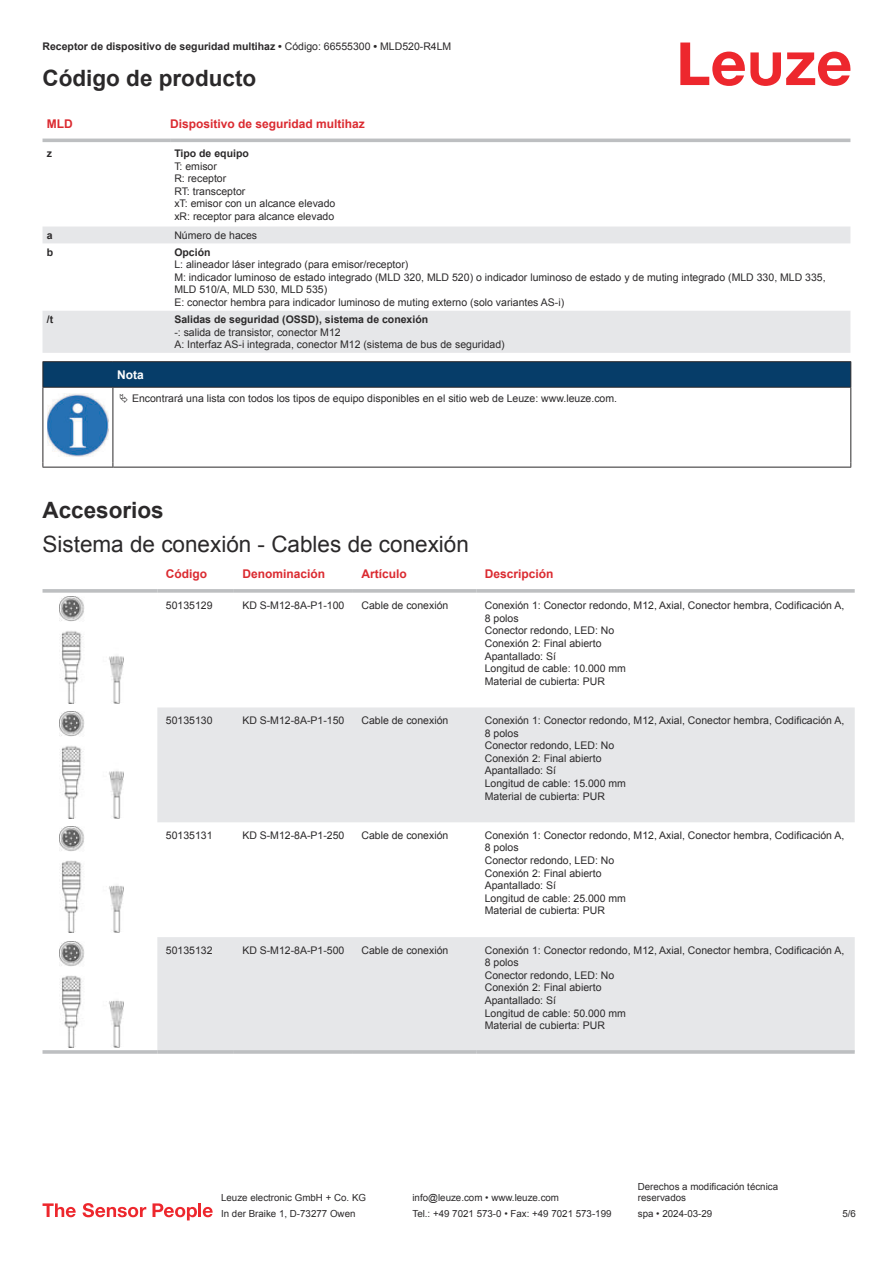
<style>
.page{position:relative;width:893px;height:1263px;background:#fff}
.page>*{position:absolute;margin:0;border:0;box-sizing:border-box;transform-origin:0 0}
.t1{font:22.5px "Arial";color:#2b292a}
.t2{font:700 22.5px "Arial";color:#2b292a}
.t3{font:700 12px "Arial";color:#db2a30}
.t4{font:700 12px "Arial";color:#fff}
.t5{font:10.5px/12.6px "Arial";color:#2b292a}
.t6{font:700 10.5px "Arial";color:#2b292a}
.t7{font:9.75px/11.7px "Arial";color:#2b292a}
.s1{font-weight:400}
</style>
<div class="page">
<svg style="left:680px;top:43px;width:170px;height:43px"></svg>
<svg style="left:43px;top:138px;width:807px;height:1px"></svg>
<svg style="left:43px;top:226px;width:807px;height:127px"></svg>
<hr style="left:43px;top:139px;width:127px;height:3px;background:#bdbfc1">
<hr style="left:170px;top:139px;width:680px;height:3px;background:#bdbfc1">
<svg style="left:157px;top:707px;width:698px;height:343px;fill:#e6e7e9"></svg>
<svg style="left:43px;top:589px;width:114px;height:4px"></svg>
<svg style="left:157px;top:589px;width:77px;height:4px"></svg>
<svg style="left:234px;top:589px;width:119px;height:4px"></svg>
<svg style="left:353px;top:589px;width:123px;height:4px"></svg>
<svg style="left:476px;top:589px;width:379px;height:4px;background:#c3c5c7"></svg>
<hr style="left:43px;top:1050px;width:114px;height:4px;background:#bdbfc1">
<hr style="left:157px;top:1050px;width:77px;height:4px;background:#c4c6c8">
<hr style="left:234px;top:1050px;width:119px;height:4px;background:#bdbfc1">
<svg style="left:353px;top:1050px;width:123px;height:4px"></svg>
<hr style="left:476px;top:1050px;width:379px;height:4px;background:#c4c6c8">
<img style="left:59px;top:597px;width:65px;height:106px">
<img style="left:59px;top:712px;width:65px;height:106px">
<img style="left:59px;top:826px;width:65px;height:107px">
<img style="left:59px;top:941px;width:65px;height:107px">
<svg style="left:43px;top:1203px;width:33px;height:14px"></svg>
<svg style="left:83px;top:1203px;width:63px;height:14px"></svg>
<svg style="left:153px;top:1203px;width:44px;height:17px"></svg>
<hr style="left:198px;top:1203px;width:3px;height:14px;background:#ed272d">
<svg style="left:203px;top:1207px;width:10px;height:10px"></svg>
<svg style="left:44px;top:388px;width:806px;height:79px"></svg>
<hr style="left:43px;top:361px;width:70px;height:1px;background:#2b292a">
<hr style="left:43px;top:387px;width:70px;height:1px;background:#2b292a">
<hr style="left:113px;top:361px;width:738px;height:1px;background:#2b292a">
<svg style="left:43px;top:362px;width:808px;height:25px;background:#063c67"></svg>
<hr style="left:113px;top:387px;width:738px;height:1px;background:#2b292a">
<hr style="left:43px;top:388px;width:1px;height:75px;background:#2b292a">
<hr style="left:113px;top:388px;width:1px;height:75px;background:#2b292a">
<hr style="left:850px;top:388px;width:1px;height:75px;background:#2b292a">
<hr style="left:43px;top:467px;width:70px;height:1px;background:#2b292a">
<hr style="left:113px;top:467px;width:738px;height:1px;background:#2b292a">
<img style="left:47px;top:394px;width:61px;height:62px">
<div style="left:115px;top:388px;width:734px;height:20px;background:#fff"></div>
<p class="t6" style="left:43px;top:43px;width:410px">Receptor de dispositivo de seguridad multihaz • <span class="s1">Código: 66555300</span> • <span class="s1">MLD520-R4LM</span></p>
<h1 class="t2" style="left:43px;top:70px;width:215px">Código de producto</h1>
<p class="t3" style="left:47px;top:119px;width:27px">MLD</p>
<p class="t3" style="left:170px;top:119px;width:196px">Dispositivo de seguridad multihaz</p>
<p class="t6" style="left:47px;top:149px;width:7px">z</p>
<p class="t6" style="left:174px;top:149px;width:76px">Tipo de equipo</p>
<p class="t5" style="left:174px;top:161px;width:163px">T: emisor<br>R: receptor<br>RT: transceptor<br>xT: emisor con un alcance elevado xR: receptor para alcance elevado</p>
<p class="t6" style="left:47px;top:231px;width:7px">a</p>
<p class="t5" style="left:174px;top:230px;width:84px">Número de haces</p>
<p class="t6" style="left:47px;top:248px;width:8px">b</p>
<p class="t6" style="left:174px;top:248px;width:38px">Opción</p>
<p class="t5" style="left:174px;top:259px;width:653px">L: alineador láser integrado (para emisor/receptor)<br>M: indicador luminoso de estado integrado (MLD 320, MLD 520) o indicador luminoso de estado y de muting integrado (MLD 330, MLD 335, MLD 510/A, MLD 530, MLD 535)<br>E: conector hembra para indicador luminoso de muting externo (solo variantes AS-i)</p>
<p class="t6" style="left:47px;top:315px;width:8px">/t</p>
<p class="t6" style="left:174px;top:315px;width:255px">Salidas de seguridad (OSSD), sistema de conexión</p>
<p class="t5" style="left:174px;top:326px;width:332px">-: salida de transistor, conector M12<br>A: Interfaz AS-i integrada, conector M12 (sistema de bus de seguridad)</p>
<p class="t4" style="left:117px;top:370px;width:28px">Nota</p>
<p class="t5" style="left:132px;top:393px;width:487px">Encontrará una lista con todos los tipos de equipo disponibles en el sitio web de Leuze: www.leuze.com.</p>
<h1 class="t2" style="left:43px;top:502px;width:123px">Accesorios</h1>
<h1 class="t1" style="left:43px;top:536px;width:428px">Sistema de conexión - Cables de conexión</h1>
<p class="t3" style="left:166px;top:569px;width:43px">Código</p>
<p class="t3" style="left:242px;top:569px;width:84px">Denominación</p>
<p class="t3" style="left:361px;top:569px;width:47px">Artículo</p>
<p class="t3" style="left:485px;top:569px;width:70px">Descripción</p>
<p class="t5" style="left:166px;top:600px;width:48px">50135129</p>
<p class="t5" style="left:242px;top:600px;width:104px">KD S-M12-8A-P1- 100</p>
<p class="t5" style="left:361px;top:600px;width:88px">Cable de conexión</p>
<p class="t5" style="left:485px;top:600px;width:361px">Conexión 1: Conector redondo, M12, Axial, Conector hembra, Codificación A,<br>8 polos<br>Conector redondo, LED: No<br>Conexión 2: Final abierto<br>Apantallado: Sí<br>Longitud de cable: 10.000 mm<br>Material de cubierta: PUR</p>
<p class="t5" style="left:166px;top:715px;width:48px">50135130</p>
<p class="t5" style="left:242px;top:715px;width:104px">KD S-M12-8A-P1- 150</p>
<p class="t5" style="left:361px;top:715px;width:88px">Cable de conexión</p>
<p class="t5" style="left:485px;top:715px;width:361px">Conexión 1: Conector redondo, M12, Axial, Conector hembra, Codificación A,<br>8 polos<br>Conector redondo, LED: No<br>Conexión 2: Final abierto<br>Apantallado: Sí<br>Longitud de cable: 15.000 mm<br>Material de cubierta: PUR</p>
<p class="t5" style="left:166px;top:830px;width:48px">50135131</p>
<p class="t5" style="left:242px;top:830px;width:104px">KD S-M12-8A-P1- 250</p>
<p class="t5" style="left:361px;top:830px;width:88px">Cable de conexión</p>
<p class="t5" style="left:485px;top:830px;width:361px">Conexión 1: Conector redondo, M12, Axial, Conector hembra, Codificación A,<br>8 polos<br>Conector redondo, LED: No<br>Conexión 2: Final abierto<br>Apantallado: Sí<br>Longitud de cable: 25.000 mm<br>Material de cubierta: PUR</p>
<p class="t5" style="left:166px;top:944px;width:48px">50135132</p>
<p class="t5" style="left:242px;top:944px;width:104px">KD S-M12-8A-P1- 500</p>
<p class="t5" style="left:361px;top:944px;width:88px">Cable de conexión</p>
<p class="t5" style="left:485px;top:944px;width:361px">Conexión 1: Conector redondo, M12, Axial, Conector hembra, Codificación A,<br>8 polos<br>Conector redondo, LED: No<br>Conexión 2: Final abierto<br>Apantallado: Sí<br>Longitud de cable: 50.000 mm<br>Material de cubierta: PUR</p>
<p class="t7" style="left:221px;top:1193px;width:146px">Leuze electronic GmbH + Co. KG</p>
<p class="t7" style="left:412px;top:1193px;width:148px">info@leuze.com • www.leuze.com</p>
<p class="t7" style="left:638px;top:1181px;width:142px">Derechos a modificación técnica reservados</p>
<p class="t7" style="left:221px;top:1209px;width:136px">In der Braike 1, D-73277 Owen</p>
<p class="t7" style="left:412px;top:1209px;width:201px">Tel.: +49 7021 573-0 • Fax: +49 7021 573-199</p>
<p class="t7" style="left:638px;top:1209px;width:76px">spa • 2024-03-29</p>
<p class="t7" style="left:842px;top:1209px;width:15px">5 /6</p>
</div>
